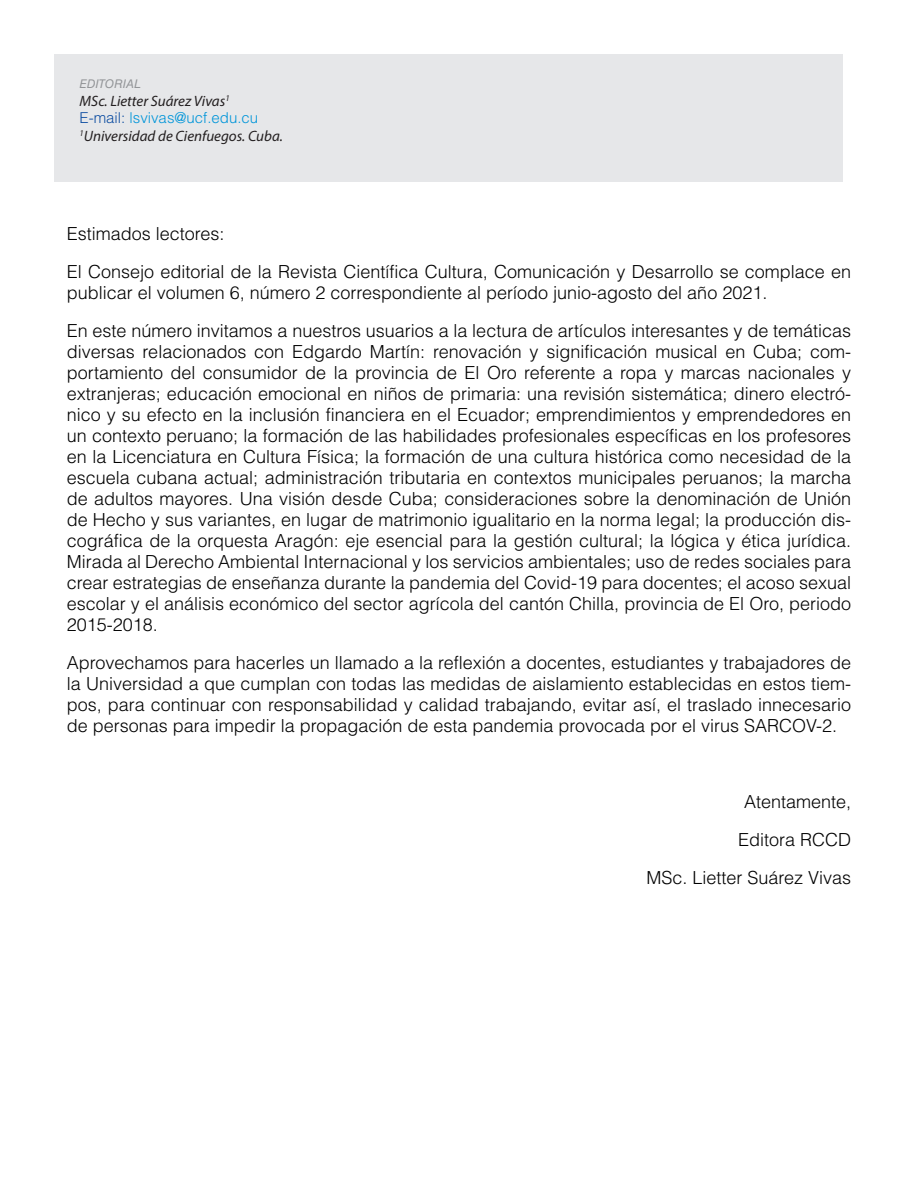
<style>
.page{position:relative;width:918px;height:1188px;background:#fff}
.page>*{position:absolute;margin:0;border:0;box-sizing:border-box;transform-origin:0 0}
.TEXTO_-_Editorial{font:300 18px/21px "Helvetica LT Std";color:#000;text-align:justify}
.nombre_de_autor-Edit{font:italic 15px "Myriad Pro";color:#231f20}
.nombre_autores{font:300 15px "Helvetica LT Std";color:#0095d9}
.Titulo_gris_itálica{font:italic 12px "Helvetica LT Std";color:#939598}
.s1{color:#0d4da1}
</style>
<div class="page">
<div style="left:54px;top:54px;width:789px;height:127px;background:#e6e7e9"></div>
<p class="Titulo_gris_itálica" style="left:80px;top:77px;width:63px">EDITORIAL</p>
<p class="nombre_de_autor-Edit" style="left:80px;top:92px;width:152px">MSc. Lietter Suárez Vivas<sup>1</sup></p>
<p class="nombre_autores" style="left:80px;top:108px;width:180px"><span class="s1">E-mail:</span> lsvivas@ucf.edu.cu</p>
<p class="nombre_de_autor-Edit" style="left:80px;top:126px;width:205px"><sup>1</sup>Universidad de Cienfuegos. Cuba.</p>
<p class="TEXTO_-_Editorial" style="left:67px;top:223px;width:159px">Estimados lectores:</p>
<p class="TEXTO_-_Editorial" style="left:67px;top:261px;width:786px">El Consejo editorial de la Revista Científica Cultura, Comunicación y Desarrollo se complace en publicar el volumen 6, número 2 correspondiente al período junio-agosto del año 2021.</p>
<p class="TEXTO_-_Editorial" style="left:67px;top:320px;width:786px">En este número invitamos a nuestros usuarios a la lectura de artículos interesantes y de temáticas diversas relacionados con Edgardo Martín: renovación y significación musical en Cuba; com&shy;portamiento del consumidor de la provincia de El Oro referente a ropa y marcas nacionales y extranjeras; educación emocional en niños de primaria: una revisión sistemática; dinero electró&shy;nico y su efecto en la inclusión financiera en el Ecuador; emprendimientos y emprendedores en un contexto peruano; la formación de las habilidades profesionales específicas en los profesores en la Licenciatura en Cultura Física; la formación de una cultura histórica como necesidad de la escuela cubana actual; administración tributaria en contextos municipales peruanos; la marcha de adultos mayores. Una visión desde Cuba; consideraciones sobre la denominación de Unión de Hecho y sus variantes, en lugar de matrimonio igualitario en la norma legal; la producción dis&shy;cográfica de la orquesta Aragón: eje esencial para la gestión cultural; la lógica y ética jurídica.<br>Mirada al Derecho Ambiental Internacional y los servicios ambientales; uso de redes sociales para crear estrategias de enseñanza durante la pandemia del Covid-19 para docentes; el acoso sexual escolar y el análisis económico del sector agrícola del cantón Chilla, provincia de El Oro, periodo 2015-2018.</p>
<p class="TEXTO_-_Editorial" style="left:67px;top:652px;width:786px">Aprovechamos para hacerles un llamado a la reflexión a docentes, estudiantes y trabajadores de la Universidad a que cumplan con todas las medidas de aislamiento establecidas en estos tiem&shy;pos, para continuar con responsabilidad y calidad trabajando, evitar así, el traslado innecesario de personas para impedir la propagación de esta pandemia provocada por el virus SARCOV-2.</p>
<p class="TEXTO_-_Editorial" style="left:744px;top:791px;width:109px">Atentamente,</p>
<p class="TEXTO_-_Editorial" style="left:738px;top:829px;width:115px">Editora RCCD</p>
<p class="TEXTO_-_Editorial" style="left:647px;top:867px;width:206px">MSc. Lietter Suárez Vivas</p>
</div>
